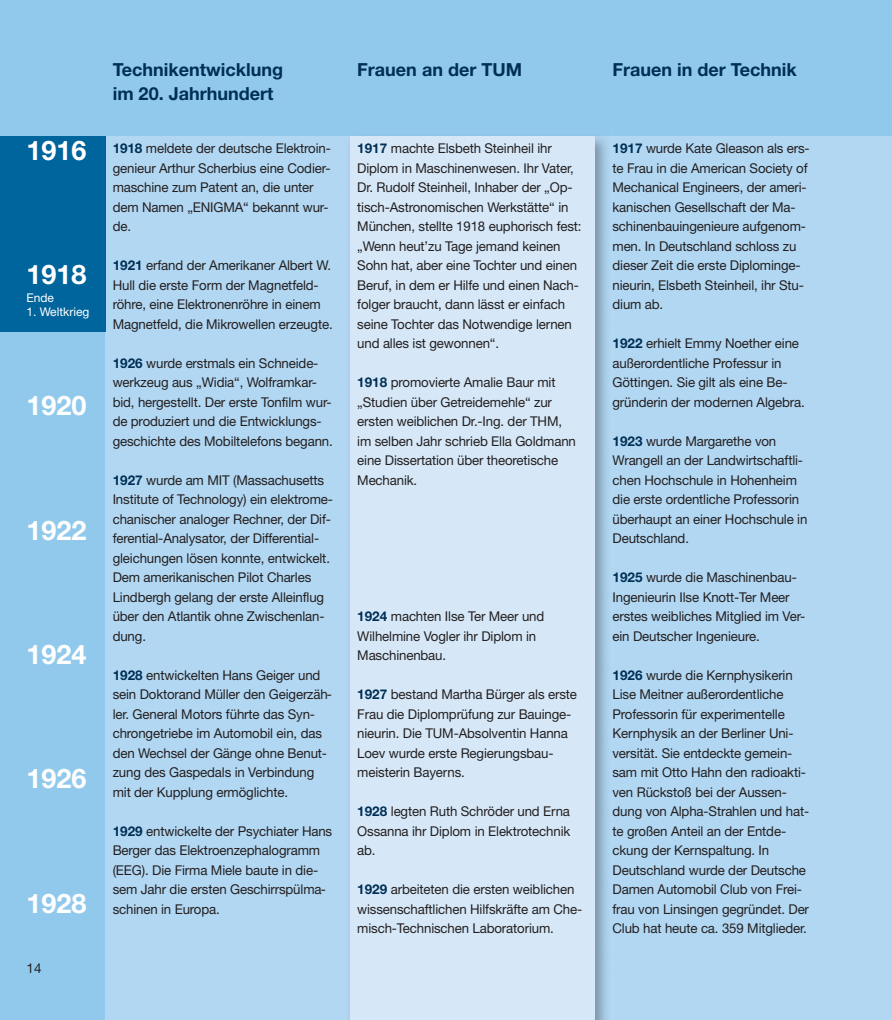
<style>
.page{position:relative;width:892px;height:1020px;background:#91c9ed}
.page>*{position:absolute;margin:0;border:0;box-sizing:border-box;transform-origin:0 0}
.t1{font:700 27px "TUM Neue Helvetica";color:#fff}
.t2{font:700 18px/24px "TUM Neue Helvetica";color:#002f55}
.t3{font:13.5px/19.5px "TUM Neue Helvetica";letter-spacing:-.01em;color:#231f20}
.t4{font:12px "TUM Neue Helvetica";color:#fff}
.s1{font-weight:700;color:#002f55}
</style>
<div class="page">
<div style="left:105px;top:136px;width:787px;height:884px;background:#b2d7f2"></div>
<div style="left:0;top:136px;width:105px;height:196px;background:#00649d"></div>
<img style="left:594px;top:136px;width:13px;height:884px">
<div style="left:350px;top:136px;width:244px;height:884px;background:#d6e8f8"></div>
<h1 class="t1" style="left:26px;top:141px;width:62px">1916</h1>
<h1 class="t1" style="left:26px;top:265px;width:62px">1918</h1>
<p class="t4" style="left:26px;top:294px;width:29px">Ende</p>
<p class="t4" style="left:26px;top:307px;width:64px">1. Weltkrieg</p>
<h1 class="t1" style="left:26px;top:396px;width:62px">1920</h1>
<h1 class="t1" style="left:26px;top:520px;width:62px">1922</h1>
<h1 class="t1" style="left:26px;top:645px;width:62px">1924</h1>
<h1 class="t1" style="left:26px;top:769px;width:62px">1926</h1>
<h1 class="t1" style="left:26px;top:893px;width:62px">1928</h1>
<p class="t3" style="left:26px;top:959px;width:17px">14</p>
<h2 class="t2" style="left:113px;top:59px;width:172px">Technikentwicklung im 20. Jahrhundert</h2>
<h2 class="t2" style="left:612px;top:59px;width:186px">Frauen in der Technik</h2>
<h2 class="t2" style="left:357px;top:59px;width:166px">Frauen an der TUM</h2>
<p class="t3" style="left:113px;top:140px;width:220px"><span class="s1">1918</span> meldete der deutsche Elektroin&shy;genieur Arthur Scherbius eine Codier&shy;maschine zum Patent an, die unter dem Namen „ENIGMA“ bekannt wur&shy;de.</p>
<p class="t3" style="left:113px;top:257px;width:221px"><span class="s1">1921</span> erfand der Amerikaner Albert W.<br>Hull die erste Form der Magnetfeld&shy;röhre, eine Elektronenröhre in einem Magnetfeld, die Mikrowellen erzeugte.</p>
<p class="t3" style="left:113px;top:354px;width:222px"><span class="s1">1926</span> wurde erstmals ein Schneide&shy;werkzeug aus „Widia“, Wolframkar&shy;bid, hergestellt. Der erste Tonfilm wur&shy;de produziert und die Entwicklungs&shy;geschichte des Mobiltelefons begann.</p>
<p class="t3" style="left:113px;top:471px;width:222px"><span class="s1">1927</span> wurde am MIT (Massachusetts Institute of Technology) ein elektrome&shy;chanischer analoger Rechner, der Dif&shy;ferential-Analysator, der Differential&shy;gleichungen lösen konnte, entwickelt.<br>Dem amerikanischen Pilot Charles Lindbergh gelang der erste Alleinflug über den Atlantik ohne Zwischenlan&shy;dung.</p>
<p class="t3" style="left:113px;top:666px;width:221px"><span class="s1">1928</span> entwickelten Hans Geiger und sein Doktorand Müller den Geigerzäh&shy;ler. General Motors führte das Syn&shy;chrongetriebe im Automobil ein, das den Wechsel der Gänge ohne Benut&shy;zung des Gaspedals in Verbindung mit der Kupplung ermöglichte.</p>
<p class="t3" style="left:113px;top:822px;width:221px"><span class="s1">1929</span> entwickelte der Psychiater Hans<br>Berger das Elektroenzephalogramm (EEG). Die Firma Miele baute in die&shy;sem Jahr die ersten Geschirrspülma&shy;schinen in Europa.</p>
<p class="t3" style="left:357px;top:140px;width:226px"><span class="s1">1917</span> machte Elsbeth Steinheil ihr Diplom in Maschinenwesen. Ihr Vater, Dr. Rudolf Steinheil, Inhaber der „Op&shy;tisch-Astronomischen Werkstätte“ in München, stellte 1918 euphorisch fest: „Wenn heut’zu Tage jemand keinen Sohn hat, aber eine Tochter und einen Beruf, in dem er Hilfe und einen Nach&shy;folger braucht, dann lässt er einfach seine Tochter das Notwendige lernen und alles ist gewonnen“.</p>
<p class="t3" style="left:357px;top:374px;width:220px"><span class="s1">1918</span> promovierte Amalie Baur mit „Studien über Getreidemehle“ zur ersten weiblichen Dr.-Ing. der THM, im selben Jahr schrieb Ella Goldmann eine Dissertation über theoretische<br>Mechanik.</p>
<p class="t3" style="left:357px;top:608px;width:188px"><span class="s1">1924</span> machten Ilse Ter Meer und<br>Wilhelmine Vogler ihr Diplom in<br>Maschinenbau.</p>
<p class="t3" style="left:357px;top:686px;width:221px"><span class="s1">1927</span> bestand Martha Bürger als erste<br>Frau die Diplomprüfung zur Bauinge&shy;nieurin. Die TUM-Absolventin Hanna<br>Loev wurde erste Regierungsbau&shy;meisterin Bayerns.</p>
<p class="t3" style="left:357px;top:803px;width:215px;text-align:justify"><span class="s1">1928</span> legten Ruth Schröder und Erna Ossanna ihr Diplom in Elektrotechnik ab.</p>
<p class="t3" style="left:357px;top:881px;width:226px"><span class="s1">1929</span> arbeiteten die ersten weiblichen wissenschaftlichen Hilfskräfte am Che&shy;misch-Technischen Laboratorium.</p>
<p class="t3" style="left:612px;top:140px;width:199px"><span class="s1">1917</span> wurde Kate Gleason als ers&shy;te Frau in die American Society of<br>Mechanical Engineers, der ameri&shy;kanischen Gesellschaft der Ma&shy;schinenbauingenieure aufgenom&shy;men. In Deutschland schloss zu dieser Zeit die erste Diplominge&shy;nieurin, Elsbeth Steinheil, ihr Stu&shy;dium ab.</p>
<p class="t3" style="left:612px;top:335px;width:194px"><span class="s1">1922</span> erhielt Emmy Noether eine außerordentliche Professur in<br>Göttingen. Sie gilt als eine Be&shy;gründerin der modernen Algebra.</p>
<p class="t3" style="left:612px;top:432px;width:196px"><span class="s1">1923</span> wurde Margarethe von<br>Wrangell an der Landwirtschaftli&shy;chen Hochschule in Hohenheim die erste ordentliche Professorin überhaupt an einer Hochschule in<br>Deutschland.</p>
<p class="t3" style="left:612px;top:569px;width:194px"><span class="s1">1925</span> wurde die Maschinenbau-<br>Ingenieurin Ilse Knott-Ter Meer erstes weibliches Mitglied im Ver&shy;ein Deutscher Ingenieure.</p>
<p class="t3" style="left:612px;top:666px;width:198px"><span class="s1">1926</span> wurde die Kernphysikerin<br>Lise Meitner außerordentliche<br>Professorin für experimentelle<br>Kernphysik an der Berliner Uni&shy;versität. Sie entdeckte gemein&shy;sam mit Otto Hahn den radioakti&shy;ven Rückstoß bei der Aussen&shy;dung von Alpha-Strahlen und hat&shy;te großen Anteil an der Entde&shy;ckung der Kernspaltung. In<br>Deutschland wurde der Deutsche<br>Damen Automobil Club von Frei&shy;frau von Linsingen gegründet. Der<br>Club hat heute ca. 359 Mitglieder.</p>
</div>
